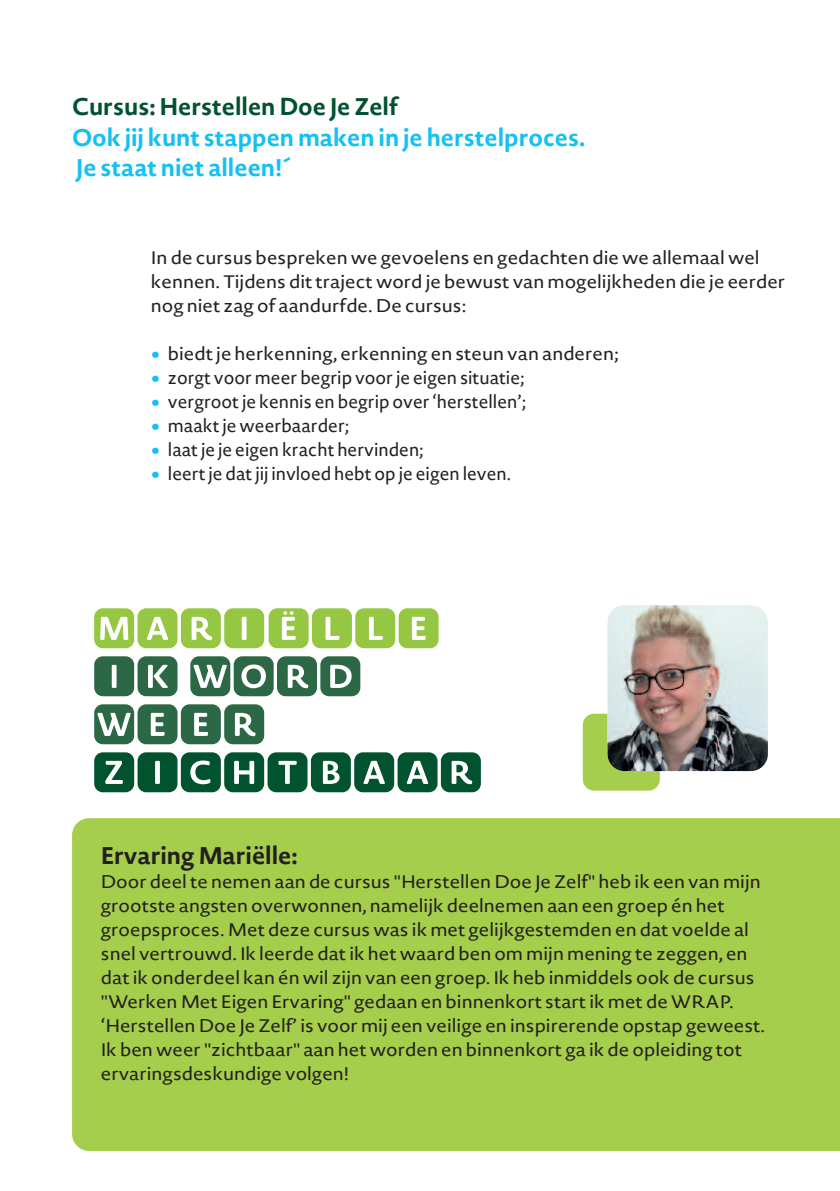
<style>
.page{position:relative;width:840px;height:1191px;background:#fff}
.page>*{position:absolute;margin:0;border:0;box-sizing:border-box;transform-origin:0 0}
.t1{font:56px/48px "Novel Sans Rd Pro Block";color:#2c6746}
.t2{font:56px "Novel Sans Rd Pro Block";color:#01522e}
.t3{font:56px "Novel Sans Rd Pro Block";color:#95c743}
.t4{font:700 24px/30.6px "Novel Sans Office Pro";color:#15c0f2}
.t5{font:700 24px "Novel Sans Office Pro";color:#01522e}
.t6{font:700 24px "Novel Sans Office Pro";color:#231f20}
.t7{font:18px/24px "Novel Sans Office Pro";color:#231f20;scale:1.07 1}
.t8{font:18px "Novel Sans Office Pro";color:#231f20}
.s1{font-size:36px;color:#15c0f2}
</style>
<div class="page">
<div style="left:72px;top:818px;width:767px;height:333px;background:#a4ce4c"></div>
<div style="left:582px;top:713px;width:77px;height:77px;background:#a4ce4c;border-radius:11px"></div>
<img style="left:607px;top:605px;width:160px;height:166px;border-radius:17px">
<h2 class="t5" style="left:72px;top:90px;width:327px">Cursus: Herstellen Doe Je Zelf</h2>
<h2 class="t4" style="left:72px;top:122px;width:514px">Ook jij kunt stappen maken in je herstelproces.<br>Je staat niet alleen!´</h2>
<p class="t7" style="left:151px;top:246px;width:594px">In de cursus bespreken we gevoelens en gedachten die we allemaal wel kennen. Tijdens dit traject word je bewust van mogelijkheden die je eerder nog niet zag of aandurfde. De cursus:</p>
<p class="t7" style="left:151px;top:342px;width:438px"><span class="s1">•</span> biedtje herkenning, erkenning en steun van anderen;</p>
<p class="t8" style="left:151px;top:366px;width:375px"><span class="s1">•</span> zorgt voor meer begrip voor je eigen situatie;</p>
<p class="t8" style="left:151px;top:390px;width:376px"><span class="s1">•</span> vergroot je kennis en begrip over ‘herstellen’;</p>
<p class="t8" style="left:151px;top:414px;width:200px"><span class="s1">•</span> maakt je weerbaarder;</p>
<p class="t8" style="left:151px;top:438px;width:274px"><span class="s1">•</span> laat je je eigen kracht hervinden;</p>
<p class="t8" style="left:151px;top:462px;width:361px"><span class="s1">•</span> leertje datjij invloed hebt op je eigen leven.</p>
<h1 class="t3" style="left:93px;top:605px;width:349px">MARIELLE</h1>
<h1 class="t1" style="left:93px;top:657px;width:271px">IK WORD<br>WEER</h1>
<h1 class="t2" style="left:93px;top:749px;width:391px">ZICHTBAAR</h1>
<h2 class="t6" style="left:101px;top:839px;width:198px">Ervaring Mariëlle:</h2>
<p class="t7" style="left:101px;top:870px;width:622px">Door deel te nemen aan de cursus "Herstellen Doe Je Zelf" heb ik een van mijn grootste angsten overwonnen, namelijk deelnemen aan een groep én het groepsproces. Met deze cursus was ik met gelijkgestemden en dat voelde al snel vertrouwd. Ik leerde dat ik het waard ben om mijn mening te zeggen, en dat ik onderdeel kan én wil zijn van een groep. Ik heb inmiddels ook de cursus "Werken Met Eigen Ervaring" gedaan en binnenkort start ik met de WRAP. ‘Herstellen Doe Je Zelf’ is voor mij een veilige en inspirerende opstap geweest.<br>Ik ben weer "zichtbaar" aan het worden en binnenkort ga ik de opleiding tot ervaringsdeskundige volgen!</p>
</div>
